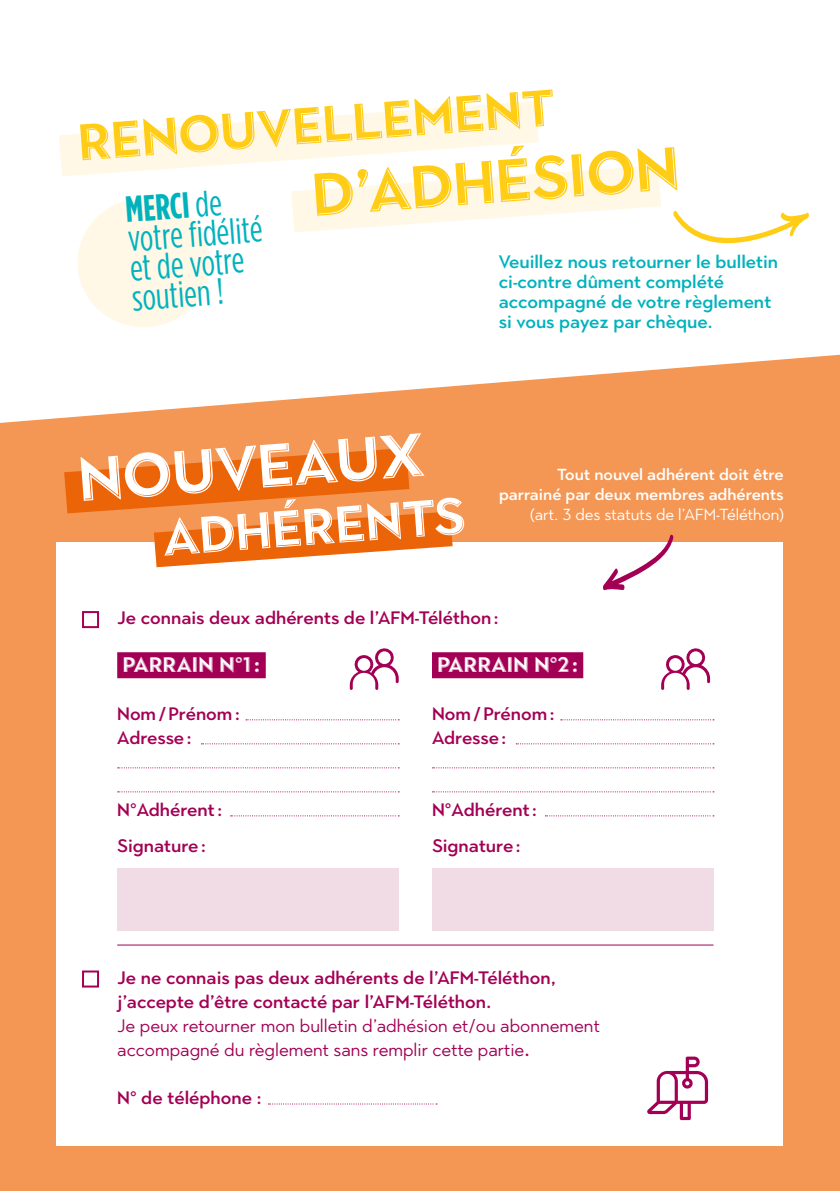
<style>
.page{position:relative;width:840px;height:1191px;background:#fff}
.page>*{position:absolute;margin:0;border:0;box-sizing:border-box;transform-origin:0 0}
.t1{font:700 60.8px "Town 22 Emboss";color:#fff}
.t2{font:700 60px "Town 22 Emboss";color:#ffcd16}
.t3{font:700 51.2px "Town 22 Emboss";color:#ffcd16}
.t4{font:700 51.2px "Town 22 Emboss";color:#fff}
.t5{font:condensed 36.4px/29.6px "Gotham";color:#00b2bd}
.t6{font:700 21px "Town 22 Emboss";letter-spacing:.01em;color:#fff}
.t7{font:500 18px/24px "Town 80 Text";color:#a30055}
.t8{font:500 18px/20px "Town 80 Text";color:#00b2bd}
.t9{font:18px/24px "Town 80 Text";color:#a30055}
.t10{font:500 16px/20px "Town 80 Text";color:#fff;text-align:right}
.t11{font:16px "Town 80 Text";color:#fff}
.s1{font-weight:700}
.s2{font-weight:500}
</style>
<div class="page">
<svg style="left:59px;top:101px;width:601px;height:131px"></svg>
<svg style="left:0;top:355px;width:839px;height:233px;fill:#f49755"></svg>
<div style="left:0;top:588px;width:839px;height:603px;background:#f49755"></div>
<div style="left:57px;top:542px;width:725px;height:603px;background:#fff"></div>
<svg style="left:673px;top:211px;width:136px;height:33px"></svg>
<svg style="left:64px;top:448px;width:388px;height:119px;background:#f1873f"></svg>
<div style="left:117px;top:652px;width:148px;height:26px;background:#a30055"></div>
<div style="left:432px;top:652px;width:151px;height:26px;background:#a30055"></div>
<div style="left:82px;top:611px;width:17px;height:17px;border:2px solid #a30055"></div>
<svg style="left:201px;top:743px;width:198px;height:1px"></svg>
<svg style="left:118px;top:767px;width:281px;height:1px"></svg>
<svg style="left:432px;top:767px;width:281px;height:1px"></svg>
<svg style="left:118px;top:791px;width:281px;height:1px"></svg>
<svg style="left:432px;top:791px;width:281px;height:1px"></svg>
<svg style="left:230px;top:815px;width:169px;height:1px"></svg>
<svg style="left:268px;top:1103px;width:169px;height:1px"></svg>
<svg style="left:246px;top:719px;width:153px;height:1px"></svg>
<div style="left:82px;top:970px;width:17px;height:17px;border:2px solid #a30055"></div>
<svg style="left:516px;top:743px;width:197px;height:1px"></svg>
<svg style="left:545px;top:815px;width:168px;height:1px"></svg>
<svg style="left:560px;top:719px;width:153px;height:1px"></svg>
<svg style="left:349px;top:648px;width:49px;height:42px"></svg>
<svg style="left:661px;top:648px;width:48px;height:42px"></svg>
<div style="left:77px;top:198px;width:133px;height:129px;background:#fff8e5;border-radius:50%"></div>
<svg style="left:647px;top:1056px;width:60px;height:64px"></svg>
<svg style="left:602px;top:533px;width:71px;height:57px"></svg>
<hr style="left:117px;top:944px;width:596px;height:1px;background:#a30055">
<div style="left:117px;top:868px;width:281px;height:62px;background:#f1dce5"></div>
<div style="left:432px;top:868px;width:281px;height:62px;background:#f1dce5"></div>
<h3 class="t3" style="left:76px;top:112px;width:479px;rotate:-4deg">Renouvellement</h3>
<h2 class="t2" style="left:310px;top:160px;width:369px;rotate:-4deg">d’adhésion</h2>
<h3 class="t5" style="left:125px;top:194px;width:137px;rotate:-4deg"><span class="s1">MERCI</span> de votre fi délité et de votre soutien !</h3>
<p class="t8" style="left:498px;top:251px;width:281px">Veuillez nous retourner le bulletin ci-contre dûment complété accompagné de votre règlement si vous payez par chèque.</p>
<h1 class="t1" style="left:76px;top:444px;width:348px;rotate:-4deg">nouveaux</h1>
<h3 class="t4" style="left:161px;top:508px;width:304px;rotate:-4deg">adhérents</h3>
<p class="t10" style="left:499px;top:464px;width:286px">Tout nouvel adhérent doit être parrainé par deux membres adhérents</p>
<p class="t11" style="left:530px;top:504px;width:254px">(art. 3 des statuts de l’AFM-Téléthon)</p>
<p class="t7" style="left:117px;top:605px;width:383px">Je connais deux adhérents de l’AFM-Téléthon:</p>
<p class="t6" style="left:123px;top:653px;width:139px">PARRAIN N°1:</p>
<p class="t7" style="left:117px;top:701px;width:124px">Nom/Prénom:</p>
<p class="t7" style="left:432px;top:701px;width:124px">Nom/Prénom:</p>
<p class="t7" style="left:117px;top:725px;width:76px">Adresse:</p>
<p class="t7" style="left:432px;top:725px;width:76px">Adresse:</p>
<p class="t6" style="left:437px;top:653px;width:142px">PARRAIN N°2:</p>
<p class="t7" style="left:117px;top:797px;width:107px">N°Adhérent :</p>
<p class="t7" style="left:432px;top:797px;width:107px">N°Adhérent :</p>
<p class="t7" style="left:117px;top:833px;width:90px">Signature:</p>
<p class="t7" style="left:432px;top:833px;width:90px">Signature:</p>
<p class="t7" style="left:117px;top:965px;width:440px">Je ne connais pas deux adhérents de l’AFM-Téléthon, j’accepte d’être contacté par l’AFM-Téléthon.</p>
<p class="t9" style="left:117px;top:1014px;width:484px">Je peux retourner mon bulletin d’adhésion et/ou abonnement accompagné du règlement sans remplir cette partie<span class="s2">.</span></p>
<p class="t7" style="left:117px;top:1085px;width:146px">N° de téléphone :</p>
</div>
